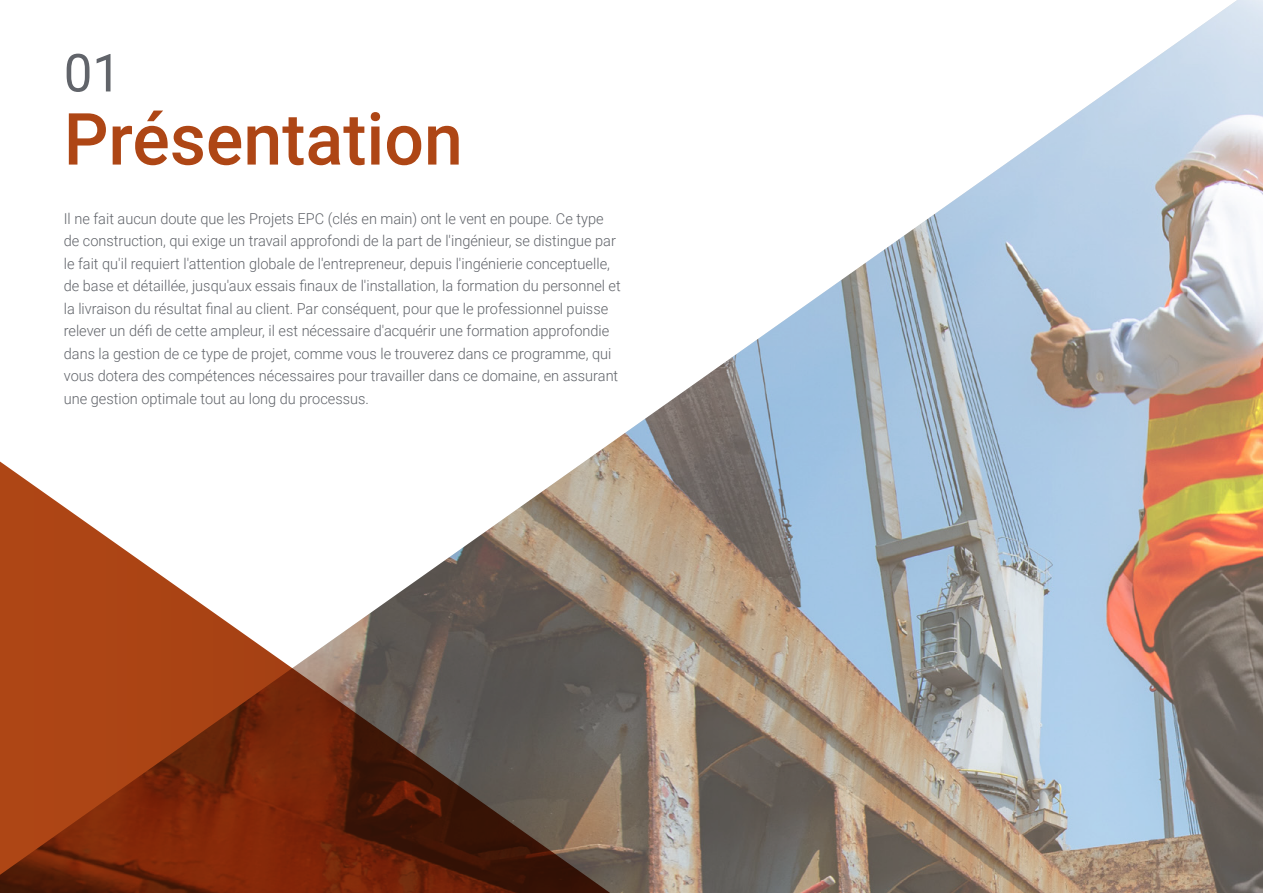
<style>
.page{position:relative;width:1263px;height:893px;background:#fff}
.page>*{position:absolute;margin:0;border:0;box-sizing:border-box;transform-origin:0 0}
.t1{font:500 72px "Roboto";color:#ae4615}
.t2{font:52.5px "Roboto";color:#61646a}
.t3{font:300 15px/22.5px "Roboto";color:#61646a}
</style>
<div class="page">
<img style="left:606px;top:0;width:657px;height:893px">
<svg style="left:0;top:446px;width:640px;height:447px"></svg>
<h2 class="t2" style="left:64px;top:36px;width:59px">01</h2>
<h1 class="t1" style="left:64px;top:89px;width:401px">Présentation</h1>
<p class="t3" style="left:64px;top:207px;width:558px">Il ne fait aucun doute que les Projets EPC (clés en main) ont le vent en poupe. Ce type de construction, qui exige un travail approfondi de la part de l'ingénieur, se distingue par le fait qu'il requiert l'attention globale de l'entrepreneur, depuis l'ingénierie conceptuelle, de base et détaillée, jusqu'aux essais finaux de l'installation, la formation du personnel et la livraison du résultat final au client. Par conséquent, pour que le professionnel puisse relever un défi de cette ampleur, il est nécessaire d'acquérir une formation approfondie dans la gestion de ce type de projet, comme vous le trouverez dans ce programme, qui vous dotera des compétences nécessaires pour travailler dans ce domaine, en assurant une gestion optimale tout au long du processus.</p>
</div>
